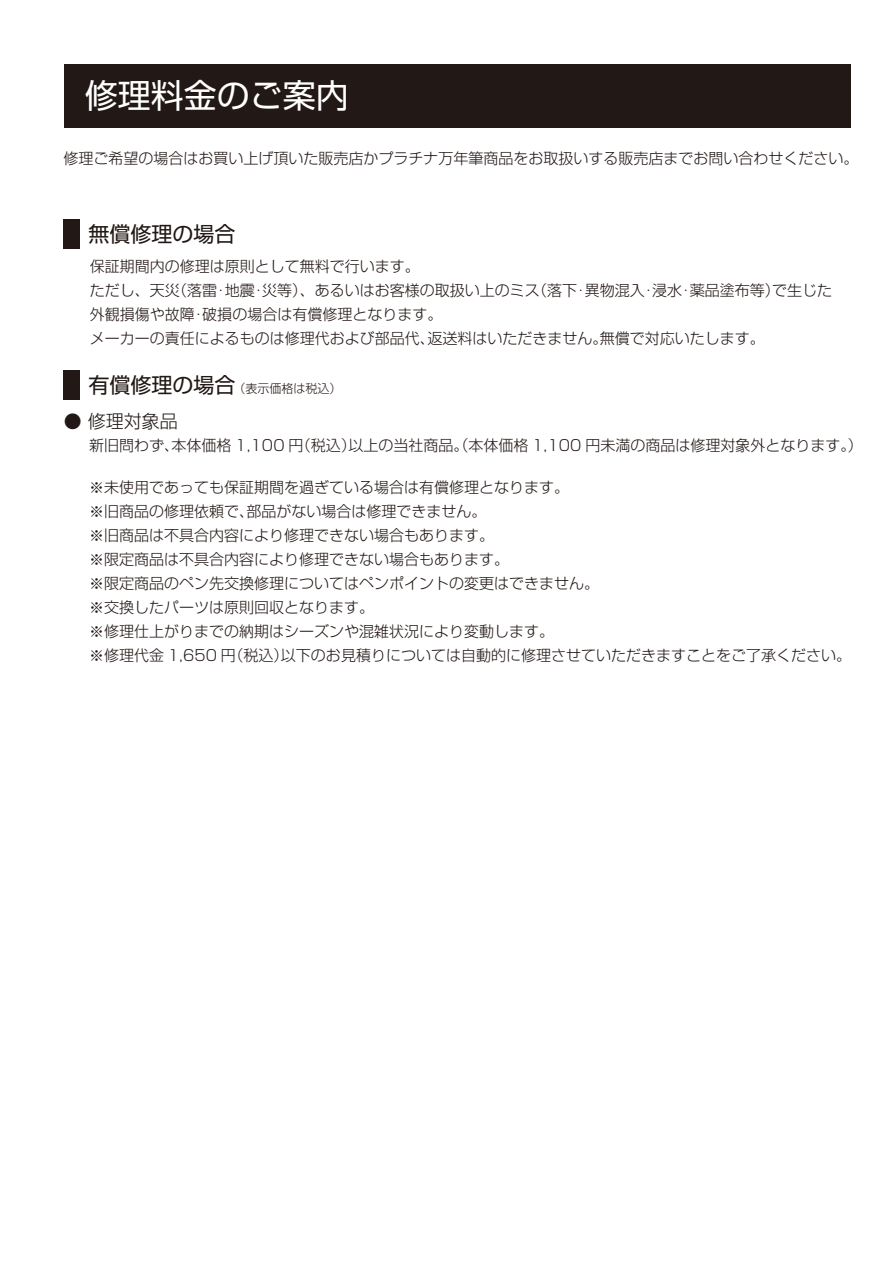
<style>
.page{position:relative;width:893px;height:1263px;background:#fff}
.page>*{position:absolute;margin:0;border:0;box-sizing:border-box;transform-origin:0 0}
.t1{font:33px "Shin Go";color:#fff}
.t2{font:21px "Shin Go";color:#221815}
.t3{font:300 18px "Shin Go";color:#221815}
.t4{font:300 15px/24px "Shin Go";color:#221815}
.t5{font:300 12px "Shin Go";color:#221815}
</style>
<div class="page">
<div style="left:64px;top:64px;width:786px;height:64px;background:#221815"></div>
<div style="left:64px;top:219px;width:16px;height:30px;background:#221815"></div>
<div style="left:64px;top:370px;width:16px;height:30px;background:#221815"></div>
<h1 class="t1" style="left:85px;top:74px;width:266px">修理料金のご案内</h1>
<p class="t4" style="left:63px;top:146px;width:796px">修理ご希望の場合はお買い上げ頂いた販売店かプラチナ万年筆商品をお取扱いする販売店までお問い合わせください。</p>
<h2 class="t2" style="left:89px;top:220px;width:148px">無償修理の場合</h2>
<p class="t4" style="left:90px;top:253px;width:744px">保証期間内の修理は原則として無料で行います。<br>ただし、天災（落雷･地震･災等）、あるいはお客様の取扱い上のミス（落下･異物混入･浸水･薬品塗布等）で生じた外観損傷や故障･破損の場合は有償修理となります。<br>メーカーの責任によるものは修理代および部品代、返送料はいただきません。無償で対応いたします。</p>
<h2 class="t2" style="left:89px;top:371px;width:149px">有償修理の場合</h2>
<p class="t5" style="left:233px;top:381px;width:109px">（表示価格は税込）</p>
<p class="t3" style="left:64px;top:410px;width:115px">● 修理対象品</p>
<p class="t4" style="left:89px;top:433px;width:775px">新旧問わず、本体価格 1,100 円（税込）以上の当社商品（。本体価格 1,100 円未満の商品は修理対象外となります。）</p>
<p class="t4" style="left:89px;top:475px;width:763px">※未使用であっても保証期間を過ぎている場合は有償修理となります。<br>※旧商品の修理依頼で、部品がない場合は修理できません。<br>※旧商品は不具合内容により修理できない場合もあります。<br>※限定商品は不具合内容により修理できない場合もあります。<br>※限定商品のペン先交換修理についてはペンポイントの変更はできません。<br>※交換したパーツは原則回収となります。<br>※修理仕上がりまでの納期はシーズンや混雑状況により変動します。<br>※修理代金 1,650 円（税込）以下のお見積りについては自動的に修理させていただきますことをご了承ください。</p>
</div>
